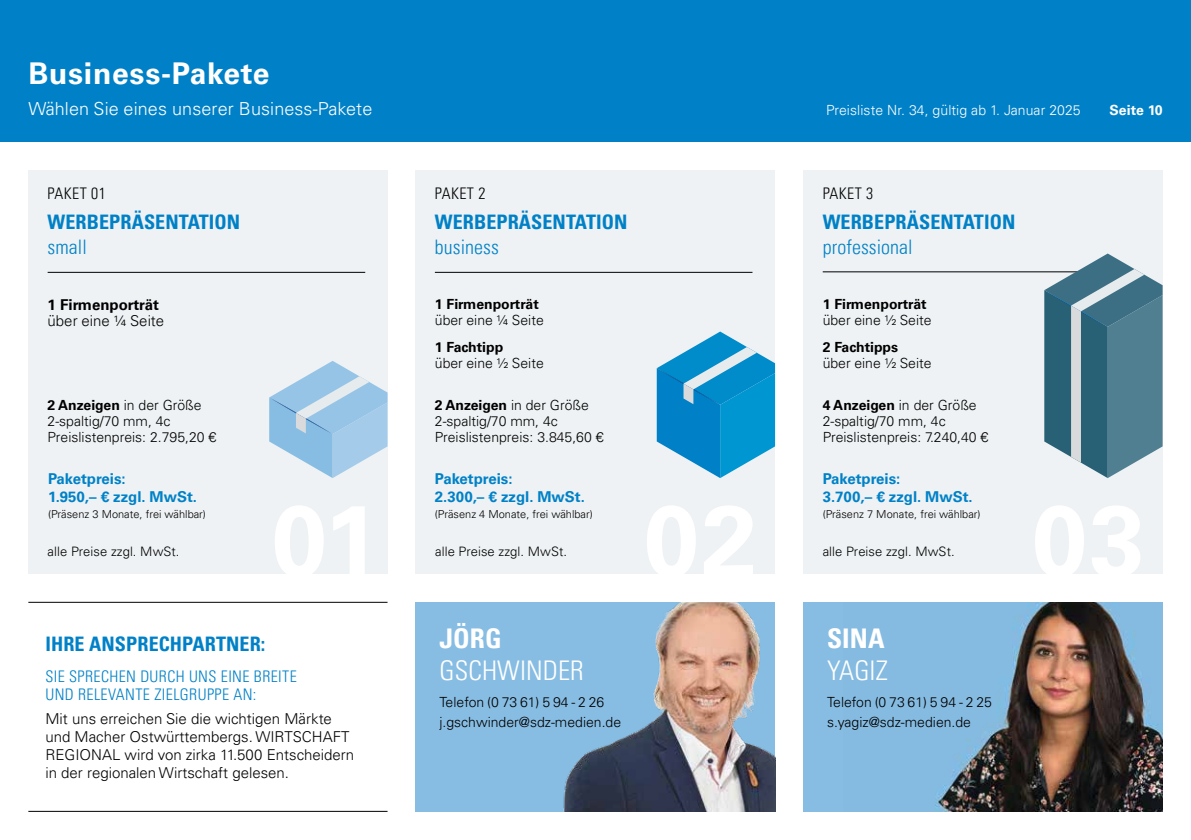
<style>
.page{position:relative;width:1191px;height:840px;background:#fff}
.page>*{position:absolute;margin:0;border:0;box-sizing:border-box;transform-origin:0 0}
.t1{font:700 30px "Univers LT Pro 65";letter-spacing:.025em;color:#fff}
.t2{font:300 condensed 27.2px "Univers LT Pro";letter-spacing:.005em;color:#fff}
.t3{font:700 condensed 27.2px "Univers LT Pro";letter-spacing:.005em;color:#fff}
.t4{font:700 condensed 20px "Univers LT Pro";letter-spacing:.005em;color:#0081c7}
.t5{font:300 condensed 20px "Univers LT Pro";letter-spacing:.005em;color:#0081c7}
.t6{font:300 18px "Univers LT Pro 45";letter-spacing:.005em;color:#fff}
.t7{font:300 condensed 16px/18px "Univers LT Pro";letter-spacing:.025em;color:#0081c7}
.t8{font:300 condensed 16px "Univers LT Pro";letter-spacing:.025em;color:#000}
.t9{font:300 15px/18px "Univers LT Pro 45";color:#000}
.t10{font:700 15px/17.6px "Univers LT Pro 65";color:#0081c7}
.t11{font:700 15px "Univers LT Pro 65";color:#000}
.t12{font:300 14px/16px "Univers LT Pro 45";color:#000}
.t13{font:700 14px "Univers LT Pro 65";color:#000}
.t14{font:300 14px "Univers LT Pro 45";letter-spacing:.005em;color:#fff}
.t15{font:700 14px "Univers LT Pro 65";letter-spacing:.005em;color:#fff}
.t16{font:300 13px "Univers LT Pro 45";letter-spacing:.005em;color:#000}
.t17{font:300 11px "Univers LT Pro 45";color:#000}
.s1{font-family:"Univers LT Pro 65";font-weight:700}
</style>
<div class="page">
<div style="left:0;top:0;width:1191px;height:142px;background:#0081c7"></div>
<div style="left:28px;top:170px;width:359px;height:404px;background:#eef2f4"></div>
<svg style="left:269px;top:361px;width:118px;height:117px"></svg>
<div style="left:416px;top:170px;width:359px;height:404px;background:#eef2f4"></div>
<svg style="left:657px;top:331px;width:118px;height:147px"></svg>
<div style="left:803px;top:170px;width:359px;height:404px;background:#eef2f4"></div>
<hr style="left:822px;top:271px;width:301px;height:1px;background:#000">
<svg style="left:1044px;top:253px;width:118px;height:225px"></svg>
<div style="left:416px;top:602px;width:359px;height:209px;background:#88bde3"></div>
<img style="left:563px;top:602px;width:212px;height:209px">
<div style="left:803px;top:602px;width:359px;height:209px;background:#88bde3"></div>
<img style="left:935px;top:602px;width:227px;height:209px">
<hr style="left:28px;top:601px;width:359px;height:1px;background:#000">
<hr style="left:48px;top:272px;width:317px;height:1px;background:#000">
<hr style="left:435px;top:272px;width:317px;height:1px;background:#000">
<hr style="left:28px;top:810px;width:359px;height:1px;background:#000">
<h1 class="t1" style="left:28px;top:52px;width:243px">Business-Pakete</h1>
<p class="t6" style="left:28px;top:97px;width:345px">Wählen Sie eines unserer Business-Pakete</p>
<p class="t14" style="left:826px;top:101px;width:256px">Preisliste Nr. 34, gültig ab 1. Januar 2025</p>
<p class="t15" style="left:1109px;top:100px;width:55px">Seite 10</p>
<p class="t8" style="left:48px;top:183px;width:60px">PAKET 01</p>
<h3 class="t4" style="left:48px;top:210px;width:194px">WERBEPRÄSENTATION</h3>
<h3 class="t5" style="left:48px;top:233px;width:41px">small</h3>
<p class="t8" style="left:435px;top:183px;width:52px">PAKET 2</p>
<h3 class="t4" style="left:435px;top:210px;width:194px">WERBEPRÄSENTATION</h3>
<h3 class="t5" style="left:435px;top:233px;width:65px">business</h3>
<p class="t8" style="left:822px;top:183px;width:52px">PAKET 3</p>
<h3 class="t4" style="left:822px;top:210px;width:194px">WERBEPRÄSENTATION</h3>
<h3 class="t5" style="left:822px;top:233px;width:91px">professional</h3>
<p class="t11" style="left:48px;top:293px;width:113px">1 Firmenporträt</p>
<p class="t9" style="left:48px;top:311px;width:118px">über eine ¼ Seite</p>
<p class="t13" style="left:435px;top:294px;width:105px">1 Firmenporträt</p>
<p class="t12" style="left:435px;top:311px;width:110px">über eine ¼ Seite</p>
<p class="t13" style="left:822px;top:294px;width:105px">1 Firmenporträt</p>
<p class="t12" style="left:822px;top:311px;width:110px">über eine ½ Seite</p>
<p class="t13" style="left:435px;top:337px;width:70px">1 Fachtipp</p>
<p class="t12" style="left:435px;top:354px;width:110px">über eine ½ Seite</p>
<p class="t13" style="left:822px;top:337px;width:77px">2 Fachtipps</p>
<p class="t12" style="left:822px;top:354px;width:110px">über eine ½ Seite</p>
<p class="t12" style="left:48px;top:396px;width:170px"><span class="s1">2 Anzeigen</span> in der Größe<br>2-spaltig/70 mm, 4c<br>Preislistenpreis: 2.795,20 €</p>
<p class="t12" style="left:435px;top:396px;width:170px"><span class="s1">2 Anzeigen</span> in der Größe<br>2-spaltig/70 mm, 4c<br>Preislistenpreis: 3.845,60 €</p>
<p class="t12" style="left:822px;top:396px;width:167px"><span class="s1">4 Anzeigen</span> in der Größe<br>2-spaltig/70 mm, 4c<br>Preislistenpreis: 7.240,40 €</p>
<p class="t10" style="left:48px;top:469px;width:150px">Paketpreis:<br>1.950,– € zzgl. MwSt.</p>
<p class="t17" style="left:48px;top:506px;width:159px">(Präsenz 3 Monate, frei wählbar)</p>
<p class="t10" style="left:435px;top:469px;width:151px">Paketpreis:<br>2.300,– € zzgl. MwSt.</p>
<p class="t17" style="left:435px;top:506px;width:159px">(Präsenz 4 Monate, frei wählbar)</p>
<p class="t10" style="left:822px;top:469px;width:151px">Paketpreis:<br>3.700,– € zzgl. MwSt.</p>
<p class="t17" style="left:822px;top:506px;width:159px">(Präsenz 7 Monate, frei wählbar)</p>
<p class="t16" style="left:48px;top:543px;width:133px">alle Preise zzgl. MwSt.</p>
<p class="t16" style="left:435px;top:543px;width:133px">alle Preise zzgl. MwSt.</p>
<p class="t16" style="left:822px;top:543px;width:133px">alle Preise zzgl. MwSt.</p>
<h3 class="t4" style="left:45px;top:631px;width:221px">IHRE ANSPRECHPARTNER:</h3>
<p class="t7" style="left:45px;top:666px;width:253px">SIE SPRECHEN DURCH UNS EINE BREITE<br>UND RELEVANTE ZIELGRUPPE AN:</p>
<p class="t9" style="left:45px;top:708px;width:310px">Mit uns erreichen Sie die wichtigen Märkte und Macher Ostwürttembergs. WIRTSCHAFT REGIONAL wird von zirka 11.500 Entscheidern in der regionalen Wirtschaft gelesen.</p>
<h2 class="t3" style="left:439px;top:621px;width:64px">JÖRG</h2>
<h2 class="t2" style="left:439px;top:651px;width:146px">GSCHWINDER</h2>
<p class="t12" style="left:439px;top:691px;width:183px;line-height:19.6px">Telefon (0 73 61) 5 94 - 2 26 j.gschwinder@sdz-medien.de</p>
<h2 class="t3" style="left:827px;top:621px;width:59px">SINA</h2>
<h2 class="t2" style="left:827px;top:651px;width:62px">YAGIZ</h2>
<p class="t12" style="left:827px;top:691px;width:166px;line-height:19.6px">Telefon (0 73 61) 5 94 - 2 25 s.yagiz@sdz-medien.de</p>
</div>
